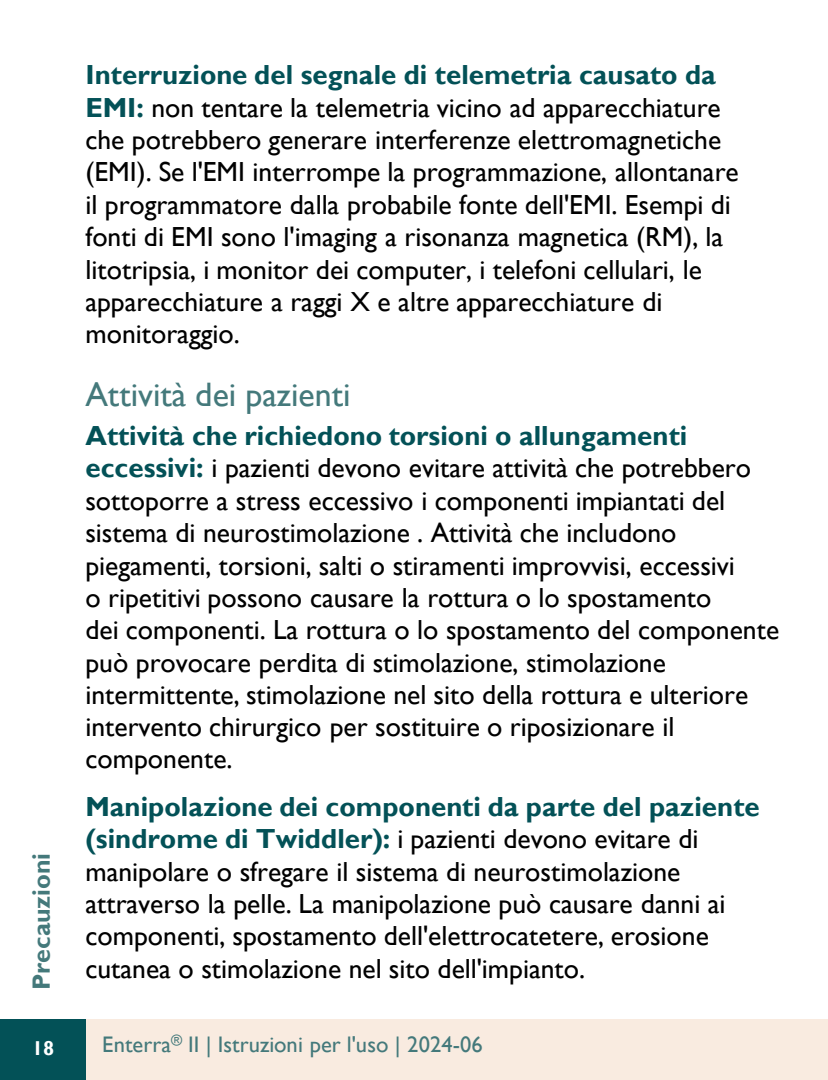
<style>
.page{position:relative;width:828px;height:1080px;background:#fff}
.page>*{position:absolute;margin:0;border:0;box-sizing:border-box;transform-origin:0 0}
.t1{font:34px "Gill Sans";color:#44797b}
.t2{font:27.5px/32.2px "Gill Sans";color:#000}
.t3{font:700 25px "Gill Sans";letter-spacing:-.005em;color:#44797b}
.t4{font:22.5px "Gill Sans";letter-spacing:.005em;color:#44797b}
.t5{font:700 20px "Gill Sans";color:#fff}
.s1{font-weight:700;color:#035157}
</style>
<div class="page">
<div style="left:86px;top:1020px;width:741px;height:60px;background:#f9ebe0"></div>
<div style="left:0;top:1020px;width:86px;height:60px;background:#035157"></div>
<p class="t3" style="left:26px;top:990px;width:138px;rotate:-90deg">Precauzioni</p>
<p class="t5" style="left:32px;top:1036px;width:24px">18</p>
<p class="t2" style="left:85px;top:60px;width:654px"><span class="s1">Interruzione del segnale di telemetria causato da EMI:</span> non tentare la telemetria vicino ad apparecchiature che potrebbero generare interferenze elettromagnetiche (EMI). Se l'EMI interrompe la programmazione, allontanare il programmatore dalla probabile fonte dell'EMI. Esempi di fonti di EMI sono l'imaging a risonanza magnetica (RM), la litotripsia, i monitor dei computer, i telefoni cellulari, le apparecchiature a raggi X e altre apparecchiature di monitoraggio.</p>
<p class="t1" style="left:85px;top:375px;width:267px">Attività dei pazienti</p>
<p class="t2" style="left:85px;top:420px;width:695px"><span class="s1">Attività che richiedono torsioni o allungamenti eccessivi:</span> i pazienti devono evitare attività che potrebbero sottoporre a stress eccessivo i componenti impiantati del sistema di neurostimolazione . Attività che includono piegamenti, torsioni, salti o stiramenti improvvisi, eccessivi<br>o ripetitivi possono causare la rottura o lo spostamento<br>dei componenti. La rottura o lo spostamento del componente può provocare perdita di stimolazione, stimolazione intermittente, stimolazione nel sito della rottura e ulteriore intervento chirurgico per sostituire o riposizionare il componente.</p>
<p class="t2" style="left:85px;top:791px;width:675px"><span class="s1">Manipolazione dei componenti da parte del paziente (sindrome di Twiddler):</span> i pazienti devono evitare di manipolare o sfregare il sistema di neurostimolazione attraverso la pelle. La manipolazione può causare danni ai componenti, spostamento dell'elettrocatetere, erosione cutanea o stimolazione nel sito dell'impianto.</p>
<p class="t4" style="left:102px;top:1031px;width:382px">Enterra<sup>®</sup> II | Istruzioni per l'uso | 2024-06</p>
</div>
